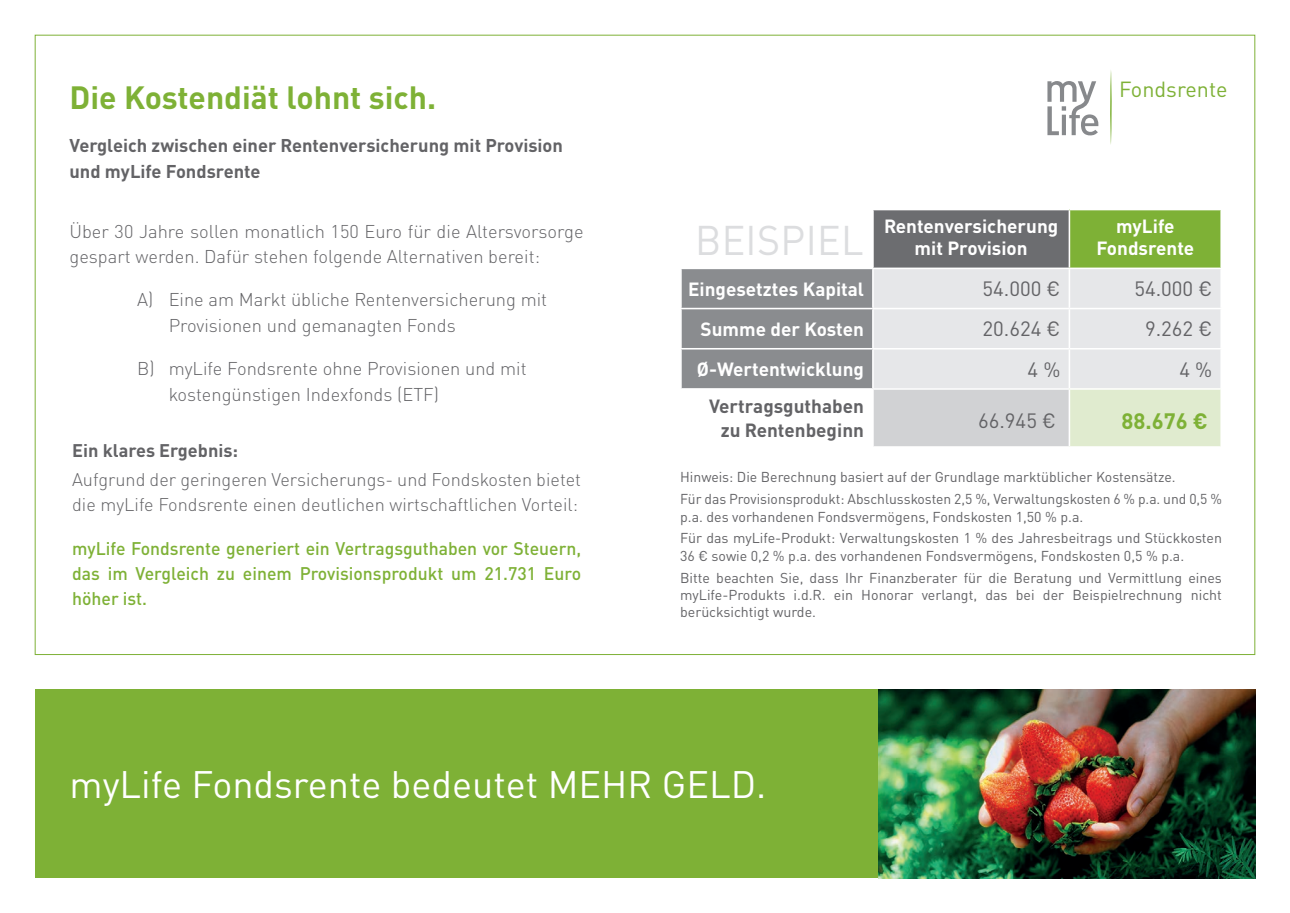
<style>
.page{position:relative;width:1290px;height:913px;background:#fff}
.page>*{position:absolute;margin:0;border:0;box-sizing:border-box;transform-origin:0 0}
.t1{font:40.95px "DIN Pro";letter-spacing:.01em;color:#dcdddf;scale:.96 1}
.t2{font:37.8px "DIN Pro";color:#fff}
.t3{font:700 31.85px "DIN Pro";color:#7eb136}
.t4{font:700 22.05px "DIN Pro";color:#7eb136}
.t5{font:21.53px "DIN Pro";color:#7eb136}
.t6{font:20.47px "DIN Pro";color:#636366}
.t7{font:700 18.9px/22.1px "DIN Pro";color:#fff;text-align:center}
.t8{font:700 18.9px/23.6px "DIN Pro";color:#636366;text-align:right}
.t9{font:300 18.38px/25.4px "DIN Pro";color:#636366}
.t10{font:700 18.38px/25.4px "DIN Pro";color:#636366}
.t11{font:500 18.2px/25.2px "DIN Pro";color:#7eb136;text-align:justify}
.t12{font:300 18.2px/25.2px "DIN Pro";color:#636366}
.t13{font:700 18.2px "DIN Pro";color:#636366}
.t14{font:14.17px/17.3px "DIN Pro";color:#636366}
</style>
<div class="page">
<div style="left:35px;top:690px;width:1220px;height:188px;background:#7eb136"></div>
<img style="left:878px;top:690px;width:377px;height:188px">
<div style="left:873px;top:209px;width:196px;height:59px;background:#6c6d70"></div>
<div style="left:1069px;top:209px;width:152px;height:59px;background:#7eb136"></div>
<svg style="left:682px;top:269px;width:538px;height:119px;background:#c5c6c9"></svg>
<div style="left:873px;top:389px;width:196px;height:58px;background:#d1d2d4"></div>
<div style="left:1069px;top:389px;width:152px;height:58px;background:#e0ebcf"></div>
<hr style="left:873px;top:209px;width:196px;height:1px;background:#fff">
<hr style="left:872px;top:210px;width:2px;height:58px;background:#fff">
<hr style="left:1069px;top:209px;width:153px;height:1px;background:#fff">
<hr style="left:1068px;top:210px;width:2px;height:58px;background:#fff">
<hr style="left:1220px;top:210px;width:2px;height:58px;background:#fff">
<hr style="left:872px;top:269px;width:2px;height:39px;background:#fff">
<hr style="left:1068px;top:269px;width:2px;height:39px;background:#fff">
<hr style="left:680px;top:308px;width:193px;height:1px;background:#fff">
<hr style="left:873px;top:308px;width:196px;height:1px;background:#fff">
<hr style="left:872px;top:309px;width:2px;height:39px;background:#fff">
<hr style="left:1069px;top:308px;width:153px;height:1px;background:#fff">
<hr style="left:1068px;top:309px;width:2px;height:39px;background:#fff">
<hr style="left:680px;top:348px;width:193px;height:1px;background:#fff">
<hr style="left:873px;top:348px;width:196px;height:1px;background:#fff">
<hr style="left:872px;top:349px;width:2px;height:39px;background:#fff">
<hr style="left:1069px;top:348px;width:153px;height:1px;background:#fff">
<hr style="left:1068px;top:349px;width:2px;height:39px;background:#fff">
<hr style="left:873px;top:388px;width:196px;height:2px;background:#fff">
<hr style="left:872px;top:390px;width:2px;height:56px;background:#fff">
<hr style="left:1069px;top:388px;width:153px;height:2px;background:#fff">
<hr style="left:1068px;top:390px;width:2px;height:56px;background:#fff">
<hr style="left:1220px;top:390px;width:2px;height:56px;background:#fff">
<hr style="left:873px;top:446px;width:196px;height:2px;background:#fff">
<hr style="left:1069px;top:446px;width:153px;height:2px;background:#fff">
<svg style="left:1110px;top:70px;width:2px;height:74px"></svg>
<svg style="left:1047px;top:81px;width:51px;height:54px"></svg>
<p class="t3" style="left:69px;top:71px;width:368px">Die Kostendiät lohnt sich.</p>
<p class="t10" style="left:69px;top:131px;width:495px">Vergleich zwischen einer Rentenversicherung mit Provision und myLife Fondsrente</p>
<p class="t9" style="left:69px;top:217px;width:516px">Über 30 Jahre sollen monatlich 150 Euro für die Altersvorsorge gespart werden. Dafür stehen folgende Alternativen bereit:</p>
<p class="t9" style="left:169px;top:286px;width:380px;text-indent:-32px">A) Eine am Markt übliche Rentenversicherung mit<br>Provisionen und gemanagten Fonds</p>
<p class="t9" style="left:169px;top:355px;width:359px;text-indent:-32px">B) myLife Fondsrente ohne Provisionen und mit kostengünstigen Indexfonds (ETF)</p>
<p class="t13" style="left:72px;top:435px;width:167px">Ein klares Ergebnis:</p>
<p class="t12" style="left:72px;top:466px;width:510px">Aufgrund der geringeren Versicherungs- und Fondskosten bietet die myLife Fondsrente einen deutlichen wirtschaftlichen Vorteil:</p>
<p class="t11" style="left:72px;top:533px;width:510px">myLife Fondsrente generiert ein Vertragsguthaben vor Steuern, das im Vergleich zu einem Provisionsprodukt um 21.731 Euro höher ist.</p>
<p class="t5" style="left:1119px;top:72px;width:110px">Fondsrente</p>
<p class="t1" style="left:695px;top:208px;width:177px">BEISPIEL</p>
<p class="t7" style="left:884px;top:213px;width:176px">Rentenversicherung mit Provision</p>
<p class="t7" style="left:1096px;top:213px;width:99px">myLife<br>Fondsrente</p>
<p class="t7" style="left:688px;top:276px;width:177px">Eingesetztes Kapital</p>
<p class="t6" style="left:982px;top:273px;width:79px">54.000 €</p>
<p class="t6" style="left:1134px;top:273px;width:79px">54.000 €</p>
<p class="t7" style="left:700px;top:316px;width:165px">Summe der Kosten</p>
<p class="t6" style="left:982px;top:313px;width:79px">20.624 €</p>
<p class="t6" style="left:1145px;top:313px;width:69px">9.262 €</p>
<p class="t7" style="left:697px;top:356px;width:169px">Ø-Wertentwicklung</p>
<p class="t6" style="left:1027px;top:353px;width:34px">4 %</p>
<p class="t6" style="left:1179px;top:353px;width:34px">4 %</p>
<p class="t8" style="left:709px;top:392px;width:156px">Vertragsguthaben zu Rentenbeginn</p>
<p class="t6" style="left:978px;top:404px;width:79px">66.945 €</p>
<p class="t4" style="left:1121px;top:402px;width:88px">88.676 €</p>
<p class="t14" style="left:680px;top:467px;width:497px">Hinweis: Die Berechnung basiert auf der Grundlage marktüblicher Kostensätze.</p>
<p class="t14" style="left:680px;top:489px;width:543px">Für das Provisionsprodukt: Abschlusskosten 2,5 %, Verwaltungskosten 6 % p.a. und 0,5 % p.a. des vorhandenen Fondsvermögens, Fondskosten 1,50 % p.a.</p>
<p class="t14" style="left:680px;top:528px;width:543px">Für das myLife-Produkt: Verwaltungskosten 1 % des Jahresbeitrags und Stückkosten<br>36 € sowie 0,2 % p.a. des vorhandenen Fondsvermögens, Fondskosten 0,5 % p.a.</p>
<p class="t14" style="left:680px;top:567px;width:543px;text-align:justify">Bitte beachten Sie, dass Ihr Finanzberater für die Beratung und Vermittlung eines myLife-Produkts i.d.R. ein Honorar verlangt, das bei der Beispielrechnung nicht berücksichtigt wurde.</p>
<p class="t2" style="left:69px;top:755px;width:698px">myLife Fondsrente bedeutet MEHR GELD.</p>
</div>
